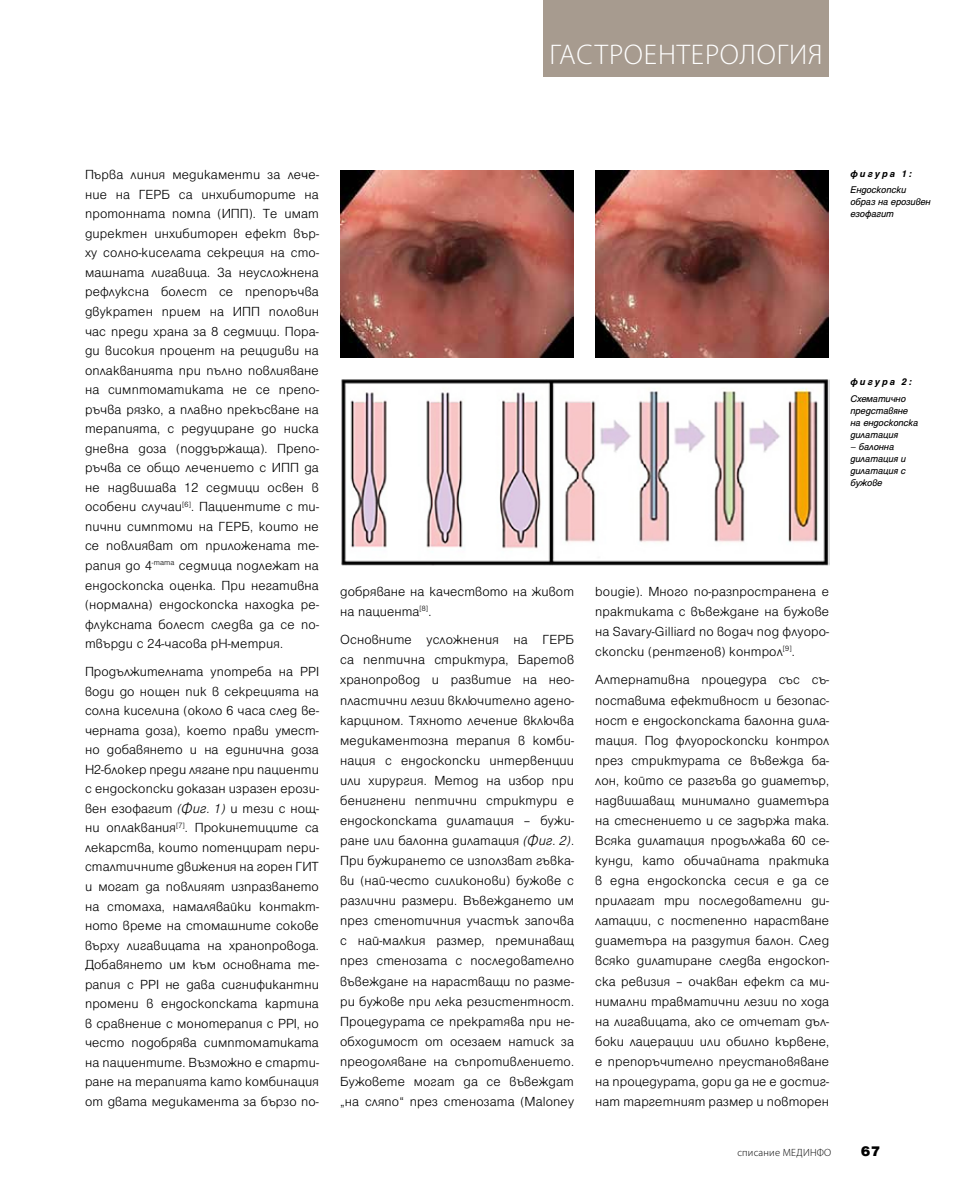
<style>
.page{position:relative;width:978px;height:1191px;background:#fff}
.page>*{position:absolute;margin:0;border:0;box-sizing:border-box;transform-origin:0 0}
.t1{font:300 28.5px "Myriad Pro";letter-spacing:.03em;color:#fff}
.t2{font:900 15px "Helen Pro";color:#000}
.t3{font:300 14.25px/20.1px "Helen Pro";letter-spacing:.01em;color:#000;text-align:justify}
.t4{font:italic 10.5px/12px "Helen Pro";letter-spacing:-.01em;color:#000}
.t5{font:italic 700 10.5px "Helen Pro";letter-spacing:.2em;color:#000}
.t6{font:300 10.5px "Myriad Pro";letter-spacing:.02em;color:#000}
.s1{font-style:italic}
</style>
<div class="page">
<div style="left:543px;top:0;width:286px;height:77px;background:#a79b8f"></div>
<img style="left:340px;top:170px;width:234px;height:188px">
<img style="left:595px;top:170px;width:234px;height:187px">
<img style="left:341px;top:379px;width:488px;height:186px">
<h1 class="t1" style="left:549px;top:37px;width:275px">ГАСТРОЕНТЕРОЛОГИЯ</h1>
<p class="t3" style="left:85px;top:165px;width:235px;line-height:19.5px">Първа линия медикаменти за лече&shy;ние на ГЕРБ са инхибиторите на протонната помпа (ИПП). Те имат директен инхибиторен ефект вър&shy;ху солно-киселата секреция на сто&shy;машната лигавица. За неусложнена рефлуксна болест се препоръчва двукратен прием на ИПП половин час преди храна за 8 седмици. Пора&shy;ди високия процент на рецидиви на оплакванията при пълно повлияване на симптоматиката не се препо&shy;ръчва рязко, а плавно прекъсване на терапията, с редуциране до ниска дневна доза (поддържаща). Препо&shy;ръчва се общо лечението с ИПП да не надвишава 12 седмици освен в особени случаи<sup>[6]</sup>. Пациентите с ти&shy;пични симптоми на ГЕРБ, които не се повлияват от приложената те&shy;рапия до 4<sup>-тата</sup> седмица подлежат на ендоскопска оценка. При негативна (нормална) ендоскопска находка ре&shy;флуксната болест следва да се по&shy;твърди с 24-часова рН-метрия.</p>
<p class="t3" style="left:85px;top:662px;width:235px;line-height:19.5px">Продължителната употреба на PPI води до нощен пик в секрецията на солна киселина (около 6 часа след ве&shy;черната доза), което прави умест&shy;но добавянето и на единична доза H2-блокер преди лягане при пациенти с ендоскопски доказан изразен ерози&shy;вен езофагит <span class="s1">(Фиг. 1)</span> и тези с нощ&shy;ни оплаквания<sup>[7]</sup>. Прокинетиците са лекарства, които потенцират пери&shy;сталтичните движения на горен ГИТ и могат да повлияят изпразването на стомаха, намалявайки контакт&shy;ното време на стомашните сокове върху лигавицата на хранопровода.<br>Добавянето им към основната те&shy;рапия с PPI не дава сигнификантни промени в ендоскопската картина в сравнение с монотерапия с PPI, но често подобрява симптоматиката на пациентите. Възможно е старти&shy;ране на терапията като комбинация от двата медикамента за бързо по-</p>
<p class="t3" style="left:340px;top:581px;width:235px">добряване на качеството на живот на пациента<sup>[8]</sup>.</p>
<p class="t3" style="left:340px;top:630px;width:235px">Основните усложнения на ГЕРБ са пептична стриктура, Баретов хранопровод и развитие на нео&shy;пластични лезии включително адено&shy;карцином. Тяхното лечение включва медикаментозна терапия в комби&shy;нация с ендоскопски интервенции или хирургия. Метод на избор при бенигнени пептични стриктури е ендоскопската дилатация – бужи&shy;ране или балонна дилатация <span class="s1">(Фиг. 2)</span>.<br>При бужирането се използват гъвка&shy;ви (най-често силиконови) бужове с различни размери. Въвеждането им през стенотичния участък започва с най-малкия размер, преминаващ през стенозата с последователно въвеждане на нарастващи по разме&shy;ри бужове при лека резистентност.<br>Процедурата се прекратява при не&shy;обходимост от осезаем натиск за преодоляване на съпротивлението.<br>Бужовете могат да се въвеждат „на сляпо“ през стенозата (Maloney</p>
<p class="t5" style="left:850px;top:168px;width:65px">фигура 1:</p>
<p class="t4" style="left:850px;top:184px;width:82px">Ендоскопски образ на ерозивен езофагит</p>
<p class="t5" style="left:850px;top:376px;width:65px">фигура 2:</p>
<p class="t4" style="left:850px;top:392px;width:69px">Схематично представяне на ендоскопска дилатация</p>
<p class="t4" style="left:850px;top:440px;width:57px">– балонна дилатация и дилатация с бужове</p>
<p class="t3" style="left:595px;top:581px;width:235px">bougie). Много по-разпространена е практиката с въвеждане на бужове на Savary-Gilliard по водач под флуоро&shy;скопски (рентгенов) контрол<sup>[9]</sup>.</p>
<p class="t3" style="left:595px;top:670px;width:235px">Алтернативна процедура със съ&shy;поставима ефективност и безопас&shy;ност е ендоскопската балонна дила&shy;тация. Под флуороскопски контрол през стриктурата се въвежда ба&shy;лон, който се разгъва до диаметър, надвишаващ минимално диаметъра на стеснението и се задържа така.<br>Всяка дилатация продължава 60 се&shy;кунди, като обичайната практика в една ендоскопска сесия е да се прилагат три последователни ди&shy;латации, с постепенно нарастване диаметъра на раздутия балон. След всяко дилатиране следва ендоскоп&shy;ска ревизия – очакван ефект са ми&shy;нимални травматични лезии по хода на лигавицата, ако се отчетат дъл&shy;боки лацерации или обилно кървене, е препоръчително преустановяване на процедурата, дори да не е достиг&shy;нат таргетният размер и повторен</p>
<p class="t6" style="left:737px;top:1146px;width:95px">списание МЕДИНФО</p>
<p class="t2" style="left:861px;top:1142px;width:21px">67</p>
</div>
